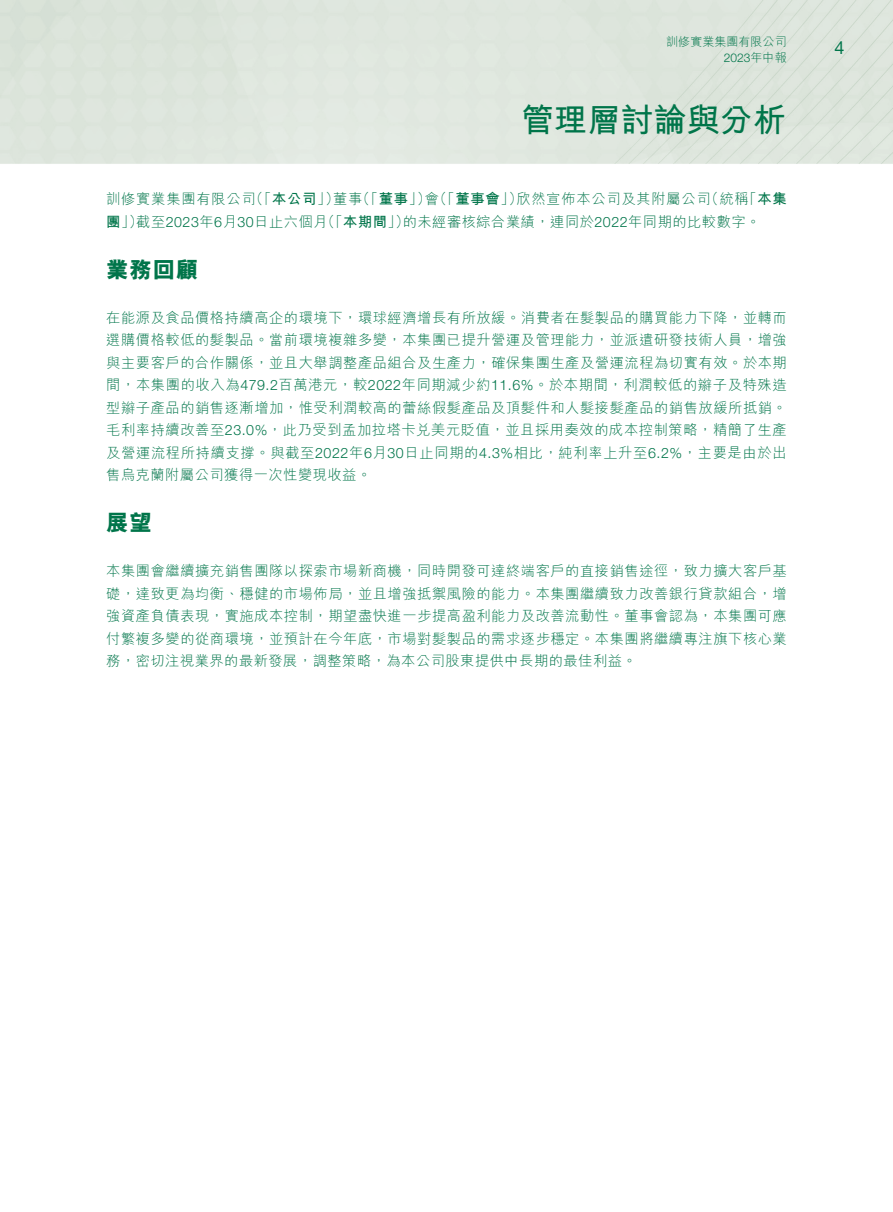
<style>
.page{position:relative;width:893px;height:1212px;background:#fff}
.page>*{position:absolute;margin:0;border:0;box-sizing:border-box;transform-origin:0 0}
.t1{font:700 33px "M Hei HK";letter-spacing:.005em;color:#00754a}
.t2{font:800 22.5px "M Hei HK";letter-spacing:.035em;color:#00754a}
.t3{font:18px "Helvetica Neue LT Std";color:#00754a}
.t4{font:300 14.25px/22.5px "M Hei HK";letter-spacing:.035em;color:#00754a;text-align:justify}
.t5{font:300 14.25px "M Hei HK";letter-spacing:.055em;color:#00754a}
.t6{font:700 14.25px "M Hei HK";color:#00754a}
.t7{font:300 12px "M Hei HK";letter-spacing:.005em;color:#00754a}
.t8{font:300 12px "Helvetica Neue LT Std";color:#00754a}
.s1{font-family:"M Hei HK"}
.s2{font-weight:700}
.s3{font-weight:300}
.s4{font-family:"Helvetica Neue LT Std"}
</style>
<div class="page">
<div style="left:0;top:0;width:893px;height:164px;background:#dee6de"></div>
<p class="t7" style="left:666px;top:35px;width:122px">訓修實業集團有限公司</p>
<p class="t8" style="left:724px;top:51px;width:64px">2023<span class="s1">年中報</span></p>
<h1 class="t1" style="left:521px;top:95px;width:266px">管理層討論與分析</h1>
<p class="t4" style="left:356px;top:187px;width:168px">（「<span class="s2">董事</span>」）（「<span class="s2">董事會</span>」）</p>
<p class="t4" style="left:249px;top:187px;width:92px">（「<span class="s2">本公司</span>」）</p>
<p class="t4" style="left:704px;top:187px;width:46px">（統稱</p>
<p class="t5" style="left:517px;top:192px;width:196px">欣然宣佈本公司及其附屬公司</p>
<p class="t4" style="left:425px;top:187px;width:16px">會</p>
<p class="t5" style="left:106px;top:192px;width:151px">訓修實業集團有限公司</p>
<p class="t6" style="left:742px;top:188px;width:46px"><span class="s3">「</span>本集</p>
<p class="t4" style="left:333px;top:187px;width:31px">董事</p>
<p class="t4" style="left:106px;top:210px;width:38px"><span class="s2">團</span>」）</p>
<h2 class="t2" style="left:106px;top:258px;width:94px">業務回顧</h2>
<p class="t4" style="left:106px;top:306px;width:682px">在能源及食品價格持續高企的環境下，環球經濟增長有所放緩。消費者在髮製品的購買能力下降，並轉而選購價格較低的髮製品。當前環境複雜多變，本集團已提升營運及管理能力，並派遣研發技術人員，增強與主要客戶的合作關係，並且大舉調整產品組合及生產力，確保集團生產及營運流程為切實有效。於本期間，本集團的收入為<span class="s4">479.2</span>百萬港元，較<span class="s4">2022</span>年同期減少約<span class="s4">11.6%</span>。於本期間，利潤較低的辮子及特殊造型辮子產品的銷售逐漸增加，惟受利潤較高的蕾絲假髮產品及頂髮件和人髮接髮產品的銷售放緩所抵銷。毛利率持續改善至<span class="s4">23.0%</span>，此乃受到孟加拉塔卡兌美元貶值，並且採用奏效的成本控制策略，精簡了生產及營運流程所持續支撐。與截至<span class="s4">2022</span>年<span class="s4">6</span>月<span class="s4">30</span>日止同期的<span class="s4">4.3%</span>相比，純利率上升至<span class="s4">6.2%</span>，主要是由於出售烏克蘭附屬公司獲得一次性變現收益。</p>
<h2 class="t2" style="left:106px;top:511px;width:47px">展望</h2>
<p class="t4" style="left:106px;top:559px;width:682px">本集團會繼續擴充銷售團隊以探索市場新商機，同時開發可達終端客戶的直接銷售途徑，致力擴大客戶基礎，達致更為均衡、穩健的市場佈局，並且增強抵禦風險的能力。本集團繼續致力改善銀行貸款組合，增強資產負債表現，實施成本控制，期望盡快進一步提高盈利能力及改善流動性。董事會認為，本集團可應付繁複多變的從商環境，並預計在今年底，市場對髮製品的需求逐步穩定。本集團將繼續專注旗下核心業務，密切注視業界的最新發展，調整策略，為本公司股東提供中長期的最佳利益。</p>
<p class="t4" style="left:321px;top:210px;width:90px">（「<span class="s2">本期間</span>」）</p>
<p class="t4" style="left:403px;top:210px;width:359px">的未經審核綜合業績，連同於<span class="s4">2022</span>年同期的比較數字。</p>
<p class="t4" style="left:136px;top:210px;width:193px">截至<span class="s4">2023</span>年 月<span class="s4">6 30</span>日止六個月</p>
<p class="t3" style="left:835px;top:37px;width:12px">4</p>
</div>
